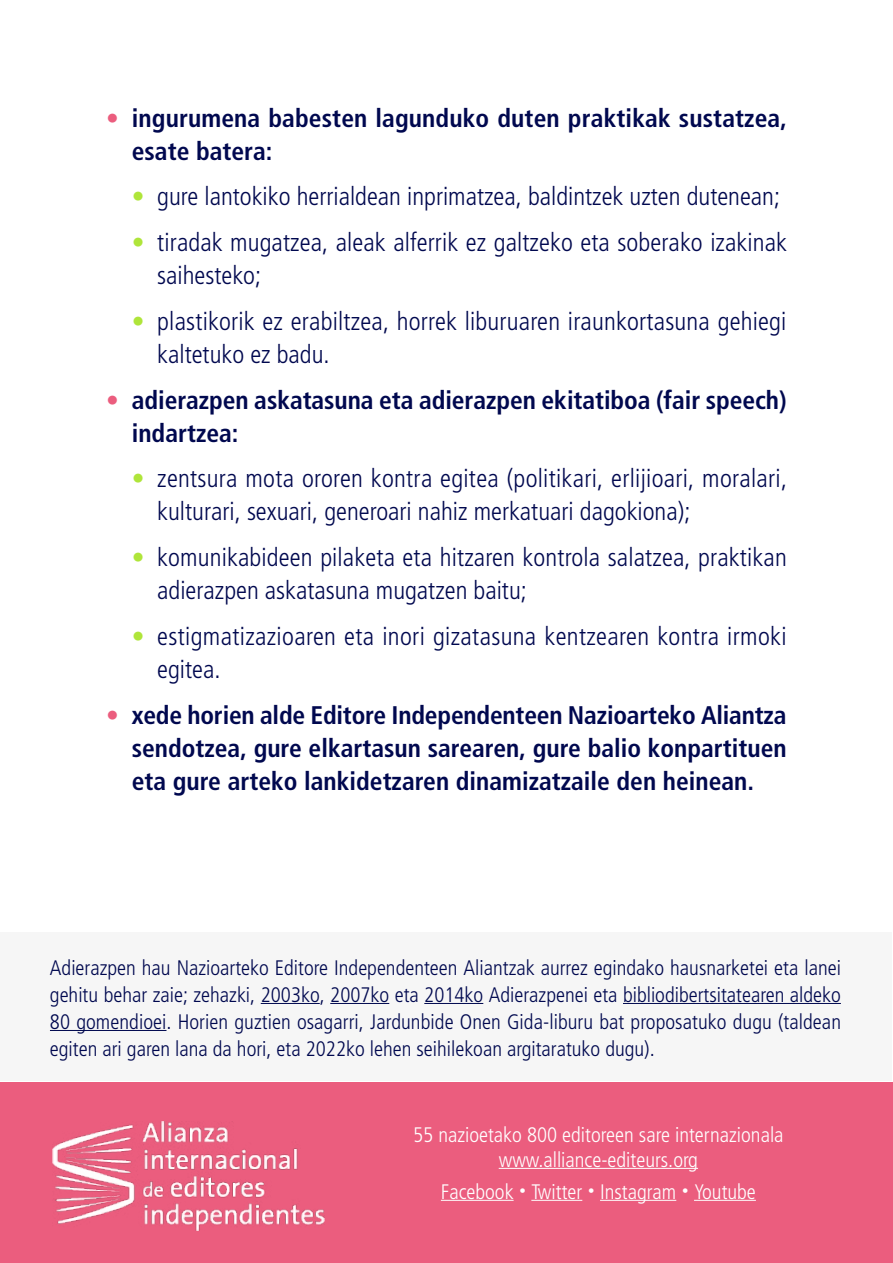
<style>
.page{position:relative;width:893px;height:1263px;background:#fff}
.page>*{position:absolute;margin:0;border:0;box-sizing:border-box;transform-origin:0 0}
.t1{font:25.5px/33px "Frutiger LT 47 Lt Cn";letter-spacing:.005em;color:#00084f}
.t2{font:25.5px/33px "Frutiger LT 67 Bd Cn";color:#00084f}
.t3{font:21px/27px "Frutiger LT 47 Lt Cn";color:#00084f;text-align:justify}
.t4{font:21px/25.2px "Frutiger LT 47 Lt Cn";color:#fff;text-align:center}
.s1{color:#eb5d7e}
.s2{color:#afe53a}
.s3{font-family:"Frutiger LT 67 Bd Cn";font-size:29.55px}
</style>
<div class="page">
<div style="left:0;top:1082px;width:893px;height:181px;background:#eb5d7e"></div>
<div style="left:0;top:932px;width:892px;height:149px;background:#f6f6f6"></div>
<hr style="left:261px;top:1003px;width:59px;height:1px;background:#00084f">
<hr style="left:330px;top:1003px;width:59px;height:1px;background:#00084f">
<hr style="left:424px;top:1003px;width:59px;height:1px;background:#00084f">
<hr style="left:623px;top:1003px;width:218px;height:1px;background:#00084f">
<hr style="left:50px;top:1030px;width:116px;height:1px;background:#00084f">
<hr style="left:499px;top:1168px;width:199px;height:1px;background:#fff">
<hr style="left:441px;top:1200px;width:73px;height:1px;background:#fff">
<hr style="left:531px;top:1200px;width:51px;height:1px;background:#fff">
<hr style="left:600px;top:1200px;width:76px;height:1px;background:#fff">
<hr style="left:694px;top:1200px;width:62px;height:1px;background:#fff">
<img style="left:52px;top:1121px;width:273px;height:109px">
<p class="t2" style="left:132px;top:101px;width:657px;text-indent:-26px"><span class="s1">•</span> ingurumena babesten lagunduko duten praktikak sustatzea, esate batera:</p>
<p class="t1" style="left:132px;top:180px;width:650px"><span class="s2">•</span> gure lantokiko herrialdean inprimatzea, baldintzek uzten dutenean;</p>
<p class="t1" style="left:157px;top:226px;width:631px;text-indent:-26px"><span class="s2">•</span> tiradak mugatzea, aleak alferrik ez galtzeko eta soberako izakinak saihesteko;</p>
<p class="t1" style="left:157px;top:305px;width:631px;text-indent:-26px"><span class="s2">•</span> plastikorik ez erabiltzea, horrek liburuaren iraunkortasuna gehiegi kaltetuko ez badu.</p>
<p class="t2" style="left:132px;top:383px;width:656px;text-indent:-26px"><span class="s1">•</span> adierazpen askatasuna eta adierazpen ekitatiboa (fair speech) indartzea:</p>
<p class="t1" style="left:157px;top:462px;width:631px;text-indent:-26px"><span class="s2">•</span> zentsura mota ororen kontra egitea (politikari, erlijioari, moralari, kulturari, sexuari, generoari nahiz merkatuari dagokiona);</p>
<p class="t1" style="left:157px;top:541px;width:631px;text-indent:-26px"><span class="s2">•</span> komunikabideen pilaketa eta hitzaren kontrola salatzea, praktikan adierazpen askatasuna mugatzen baitu;</p>
<p class="t1" style="left:157px;top:620px;width:631px;text-indent:-26px"><span class="s2">•</span> estigmatizazioaren eta inori gizatasuna kentzearen kontra irmoki egitea.</p>
<p class="t2" style="left:132px;top:698px;width:656px;text-align:justify;text-indent:-26px"><span class="s1">•</span> xede horien alde Editore Independenteen Nazioarteko Aliantza sendotzea, gure elkartasun sarearen, gure balio konpartituen eta gure arteko lankidetzaren dinamizatzaile den heinean.</p>
<p class="t3" style="left:50px;top:954px;width:793px">Adierazpen hau Nazioarteko Editore Independenteen Aliantzak aurrez egindako hausnarketei eta lanei gehitu behar zaie; zehazki, 2003ko, 2007ko eta 2014ko Adierazpenei eta bibliodibertsitatearen aldeko 80 gomendioei. Horien guztien osagarri, Jardunbide Onen Gida-liburu bat proposatuko dugu (taldean egiten ari garen lana da hori, eta 2022ko lehen seihilekoan argitaratuko dugu).</p>
<p class="t4" style="left:413px;top:1122px;width:372px">55 nazioetako 800 editoreen sare internazionala www.alliance-editeurs.org</p>
<p class="t4" style="left:441px;top:1179px;width:317px">Facebook <span class="s3">·</span> Twitter <span class="s3">·</span> Instagram <span class="s3">·</span> Youtube</p>
</div>
